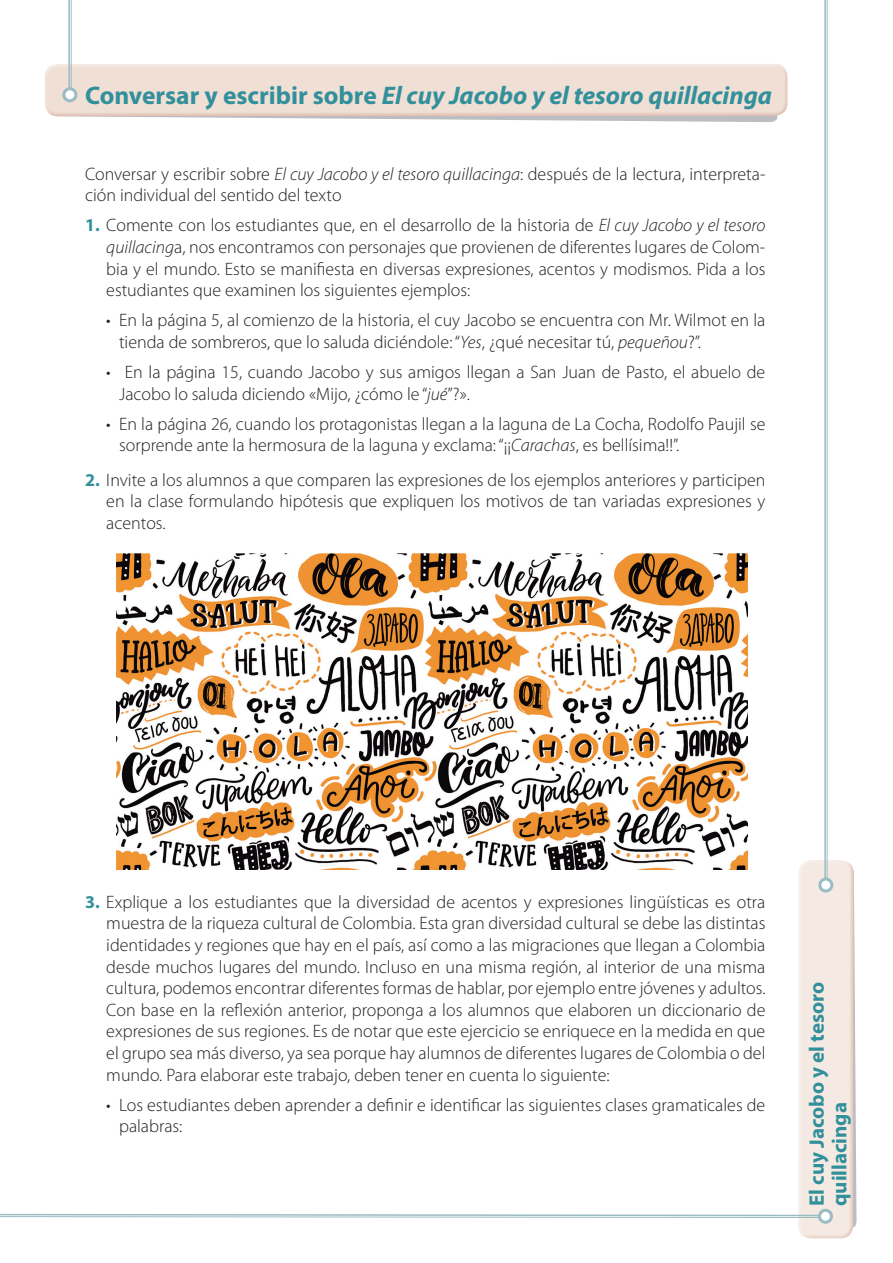
<style>
.page{position:relative;width:893px;height:1263px;background:#fff}
.page>*{position:absolute;margin:0;border:0;box-sizing:border-box;transform-origin:0 0}
.t1{font:italic 700 25.5px "Myriad Pro";color:#31909b}
.t2{font:700 21px/22.5px "Myriad Pro";color:#31909b}
.t3{font:300 18px/21.6px "Myriad Pro";color:#231f20}
.s1{font-style:normal}
.s2{font-style:italic}
.s3{font-weight:700;color:#31909b}
</style>
<div class="page">
<div style="left:801px;top:859px;width:55px;height:381px;background:#b55d43;opacity:.2"></div>
<div style="left:819px;top:878px;width:13px;height:13px;background:#fff;border-radius:50%"></div>
<hr style="left:824px;top:0;width:2px;height:879px;background:#9abcc3">
<hr style="left:827px;top:0;width:1px;height:879px;background:#9abcc3">
<div style="left:818px;top:877px;width:15px;height:15px;border:3px solid #9abcc3;border-radius:50%"></div>
<div style="left:819px;top:1210px;width:13px;height:13px;background:#fff;border-radius:50%"></div>
<svg style="left:0;top:553px;width:820px;height:665px"></svg>
<div style="left:818px;top:1209px;width:15px;height:15px;border:3px solid #9abcc3;border-radius:50%"></div>
<img style="left:117px;top:554px;width:630px;height:315px">
<svg style="left:405px;top:119px;width:372px;height:3px"></svg>
<div style="left:45px;top:63px;width:744px;height:48px;background:#f4e7e0"></div>
<div style="left:45px;top:67px;width:745px;height:52px;background:#b55d43;opacity:.2"></div>
<div style="left:64px;top:89px;width:12px;height:13px;background:#fff;border-radius:50%"></div>
<hr style="left:68px;top:0;width:2px;height:89px;background:#9abcc3">
<hr style="left:71px;top:0;width:1px;height:89px;background:#9abcc3">
<div style="left:62px;top:87px;width:15px;height:15px;border:3px solid #9abcc3;border-radius:50%"></div>
<h1 class="t1" style="left:85px;top:79px;width:688px"><span class="s1">Conversar y escribir sobre</span> El cuy Jacobo y el tesoro quillacinga</h1>
<p class="t3" style="left:85px;top:163px;width:682px">Conversar y escribir sobre <span class="s2">El cuy Jacobo y el tesoro quillacinga</span>: después de la lectura, interpreta&shy;ción individual del sentido del texto</p>
<p class="t3" style="left:106px;top:214px;width:661px;text-align:justify;text-indent:-21px"><span class="s3">1.</span> Comente con los estudiantes que, en el desarrollo de la historia de <span class="s2">El cuy Jacobo y el tesoro quillacing</span>a, nos encontramos con personajes que provienen de diferentes lugares de Colom&shy;bia y el mundo. Esto se manifiesta en diversas expresiones, acentos y modismos. Pida a los estudiantes que examinen los siguientes ejemplos:</p>
<p class="t3" style="left:119px;top:309px;width:648px;text-indent:-13px">• En la página 5, al comienzo de la historia, el cuy Jacobo se encuentra con Mr. Wilmot en la tienda de sombreros, que lo saluda diciéndole: “<span class="s2">Yes</span>, ¿qué necesitar tú, <span class="s2">pequeñou</span>?”.</p>
<p class="t3" style="left:119px;top:361px;width:648px;text-indent:-13px">• En la página 15, cuando Jacobo y sus amigos llegan a San Juan de Pasto, el abuelo de<br>Jacobo lo saluda diciendo «Mijo, ¿cómo le “<span class="s2">jué</span>”?».</p>
<p class="t3" style="left:119px;top:413px;width:648px;text-indent:-13px">• En la página 26, cuando los protagonistas llegan a la laguna de La Cocha, Rodolfo Paujil se sorprende ante la hermosura de la laguna y exclama: “¡¡<span class="s2">Carachas</span>, es bellísima!!”.</p>
<p class="t3" style="left:106px;top:469px;width:661px;text-align:justify;text-indent:-21px"><span class="s3">2.</span> Invite a los alumnos a que comparen las expresiones de los ejemplos anteriores y participen en la clase formulando hipótesis que expliquen los motivos de tan variadas expresiones y acentos.</p>
<p class="t3" style="left:106px;top:891px;width:661px;text-align:justify;text-indent:-21px"><span class="s3">3.</span> Explique a los estudiantes que la diversidad de acentos y expresiones lingüísticas es otra muestra de la riqueza cultural de Colombia. Esta gran diversidad cultural se debe las distintas identidades y regiones que hay en el país, así como a las migraciones que llegan a Colombia desde muchos lugares del mundo. Incluso en una misma región, al interior de una misma cultura, podemos encontrar diferentes formas de hablar, por ejemplo entre jóvenes y adultos.<br>Con base en la reflexión anterior, proponga a los alumnos que elaboren un diccionario de expresiones de sus regiones. Es de notar que este ejercicio se enriquece en la medida en que el grupo sea más diverso, ya sea porque hay alumnos de diferentes lugares de Colombia o del mundo. Para elaborar este trabajo, deben tener en cuenta lo siguiente:</p>
<p class="t3" style="left:119px;top:1094px;width:648px;text-indent:-13px">• Los estudiantes deben aprender a definir e identificar las siguientes clases gramaticales de palabras:</p>
<p class="t2" style="left:805px;top:1206px;width:226px;rotate:-90deg">El cuy Jacobo y el tesoro quillacinga</p>
</div>
